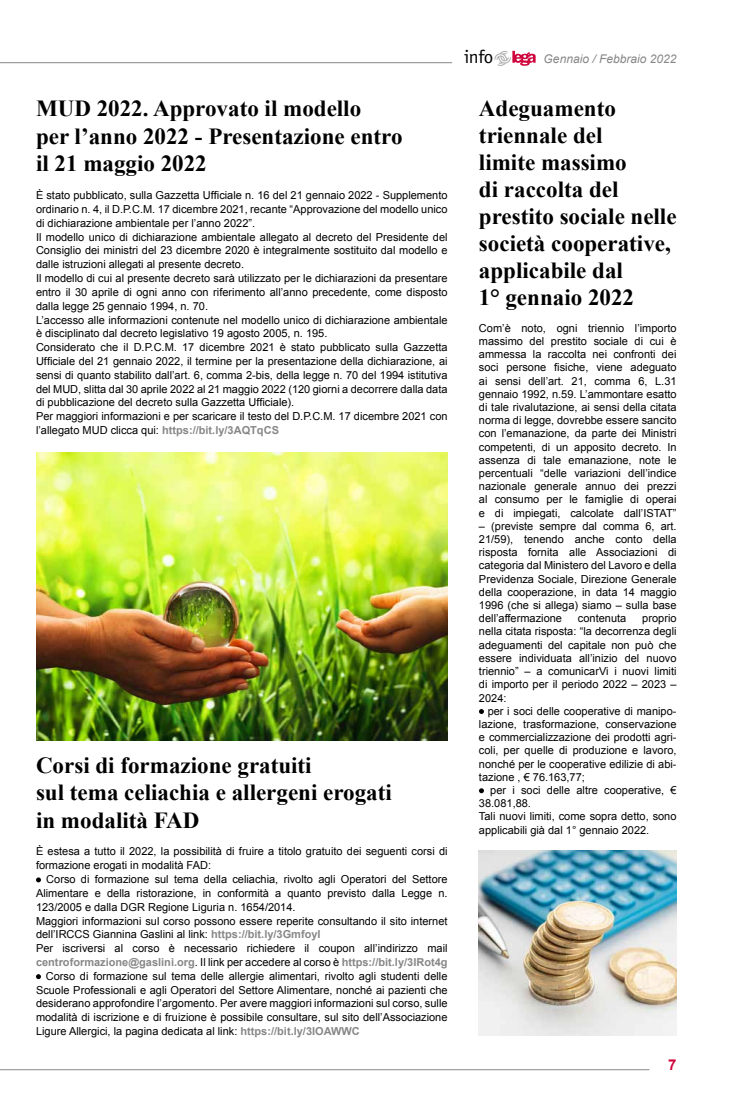
<style>
.page{position:relative;width:738px;height:1106px;background:#fff}
.page>*{position:absolute;margin:0;border:0;box-sizing:border-box;transform-origin:0 0}
.t1{font:700 23px/27px "Times New Roman";color:#000}
.t2{font:18.5px "Officina Sans Std";color:#000}
.t3{font:700 15px "Arial";color:#d0043c}
.t4{font:italic 12px "Arial";color:#878787}
.t5{font:11px/13.2px "Arial";color:#000;text-align:justify}
.t6{font:700 11px "Arial";color:#878787}
.s1{font-weight:700;color:#878787}
.s2{font-weight:400;color:#000}
</style>
<div class="page">
<hr style="left:0;top:1069px;width:649px;height:1px;background:#878787">
<hr style="left:0;top:62px;width:452px;height:1px;background:#878787">
<svg style="left:494px;top:51px;width:41px;height:15px"></svg>
<svg style="left:479px;top:709px;width:4px;height:5px"></svg>
<svg style="left:479px;top:788px;width:4px;height:5px"></svg>
<svg style="left:36px;top:877px;width:5px;height:5px"></svg>
<svg style="left:36px;top:974px;width:5px;height:5px"></svg>
<img style="left:36px;top:452px;width:411px;height:288px">
<img style="left:478px;top:850px;width:198px;height:185px">
<h1 class="t1" style="left:36px;top:94px;width:368px;line-height:27.6px">MUD 2022. Approvato il modello<br>per l’anno 2022 - Presentazione entro il 21 maggio 2022</h1>
<p class="t5" style="left:36px;top:188px;width:413px;line-height:13.8px;text-align:left">È stato pubblicato, sulla Gazzetta Ufficiale n. 16 del 21 gennaio 2022 - Supplemento ordinario n. 4, il D.P.C.M. 17 dicembre 2021, recante “Approvazione del modello unico di dichiarazione ambientale per l’anno 2022”.<br>Il modello unico di dichiarazione ambientale allegato al decreto del Presidente del Consiglio dei ministri del 23 dicembre 2020 è integralmente sostituito dal modello e dalle istruzioni allegati al presente decreto.<br>Il modello di cui al presente decreto sarà utilizzato per le dichiarazioni da presentare entro il 30 aprile di ogni anno con riferimento all’anno precedente, come disposto dalla legge 25 gennaio 1994, n. 70.<br>L’accesso alle informazioni contenute nel modello unico di dichiarazione ambientale è disciplinato dal decreto legislativo 19 agosto 2005, n. 195.<br>Considerato che il D.P.C.M. 17 dicembre 2021 è stato pubblicato sulla Gazzetta Ufficiale del 21 gennaio 2022, il termine per la presentazione della dichiarazione, ai sensi di quanto stabilito dall’art. 6, comma 2-bis, della legge n. 70 del 1994 istitutiva del MUD, slitta dal 30 aprile 2022 al 21 maggio 2022 (120 giorni a decorrere dalla data di pubblicazione del decreto sulla Gazzetta Ufficiale).<br>Per maggiori informazioni e per scaricare il testo del D.P.C.M. 17 dicembre 2021 con l’allegato MUD clicca qui: <span class="s1">https://bit.ly/3AQTqCS</span></p>
<h1 class="t1" style="left:36px;top:750px;width:357px;line-height:27.6px">Corsi di formazione gratuiti<br>sul tema celiachia e allergeni erogati in modalità FAD</h1>
<p class="t5" style="left:36px;top:844px;width:413px;line-height:13.8px">È estesa a tutto il 2022, la possibilità di fruire a titolo gratuito dei seguenti corsi di formazione erogati in modalità FAD:</p>
<p class="t5" style="left:46px;top:872px;width:402px">Corso di formazione sul tema della celiachia, rivolto agli Operatori del Settore</p>
<p class="t5" style="left:36px;top:886px;width:413px">Alimentare e della ristorazione, in conformità a quanto previsto dalla Legge n.</p>
<p class="t5" style="left:36px;top:900px;width:261px">123/2005 e dalla DGR Regione Liguria n. 1654/2014.</p>
<p class="t5" style="left:36px;top:914px;width:413px">Maggiori informazioni sul corso possono essere reperite consultando il sito internet</p>
<p class="t5" style="left:36px;top:928px;width:286px">dell’IRCCS Giannina Gaslini al link: <span class="s1">https://bit.ly/3GmfoyI</span></p>
<p class="t5" style="left:36px;top:941px;width:413px">Per iscriversi al corso è necessario richiedere il coupon all’indirizzo mail</p>
<p class="t6" style="left:36px;top:954px;width:413px">centroformazione@gaslini.org<span class="s2">. Il link per accedere al corso è</span> https://bit.ly/3IRot4g</p>
<p class="t5" style="left:46px;top:969px;width:403px">Corso di formazione sul tema delle allergie alimentari, rivolto agli studenti delle</p>
<p class="t5" style="left:36px;top:983px;width:413px">Scuole Professionali e agli Operatori del Settore Alimentare, nonché ai pazienti che</p>
<p class="t5" style="left:36px;top:997px;width:413px">desiderano approfondire l’argomento. Per avere maggiori informazioni sul corso, sulle</p>
<p class="t5" style="left:36px;top:1011px;width:413px">modalità di iscrizione e di fruizione è possibile consultare, sul sito dell’Associazione</p>
<p class="t5" style="left:36px;top:1024px;width:325px">Ligure Allergici, la pagina dedicata al link: <span class="s1">https://bit.ly/3IOAWWC</span></p>
<h2 class="t2" style="left:463px;top:46px;width:31px">info</h2>
<p class="t4" style="left:543px;top:51px;width:134px">Gennaio / Febbraio 2022</p>
<h1 class="t1" style="left:478px;top:94px;width:199px">Adeguamento triennale del<br>limite massimo<br>di raccolta del prestito sociale nelle società cooperative, applicabile dal<br>1° gennaio 2022</h1>
<p class="t5" style="left:478px;top:321px;width:199px">Com’è noto, ogni triennio l’importo massimo del prestito sociale di cui è ammessa la raccolta nei confronti dei soci persone fisiche, viene adeguato ai sensi dell’art. 21, comma 6, L.31 gennaio 1992, n.59. L’ammontare esatto di tale rivalutazione, ai sensi della citata norma di legge, dovrebbe essere sancito con l’emanazione, da parte dei Ministri competenti, di un apposito decreto. In assenza di tale emanazione, note le percentuali “delle variazioni dell’indice nazionale generale annuo dei prezzi al consumo per le famiglie di operai e di impiegati, calcolate dall’ISTAT”</p>
<p class="t5" style="left:478px;top:519px;width:199px">– (previste sempre dal comma 6, art.<br>21/59), tenendo anche conto della risposta fornita alle Associazioni di categoria dal Ministero del Lavoro e della Previdenza Sociale, Direzione Generale della cooperazione, in data 14 maggio 1996 (che si allega) siamo – sulla base dell’affermazione</p>
<p class="t5" style="left:478px;top:612px;width:199px;text-indent:163px">proprio nella citata risposta: “la decorrenza degli adeguamenti del capitale non può che essere individuata all’inizio del nuovo triennio” – a comunicarVi i nuovi limiti di importo per il periodo 2022 – 2023 – 2024:</p>
<p class="t5" style="left:478px;top:704px;width:199px;text-indent:9px">per i soci delle cooperative di manipo&shy;lazione, trasformazione, conservazione e commercializzazione dei prodotti agri&shy;coli, per quelle di produzione e lavoro, nonché per le cooperative edilizie di abi&shy;tazione , € 76.163,77;</p>
<p class="t5" style="left:478px;top:783px;width:199px;text-align:left;text-indent:11px">per i soci delle altre cooperative, €<br>38.081,88.<br>Tali nuovi limiti, come sopra detto, sono applicabili già dal 1° gennaio 2022.</p>
<p class="t5" style="left:577px;top:612px;width:50px">contenuta</p>
<h3 class="t3" style="left:667px;top:1054px;width:10px">7</h3>
</div>
